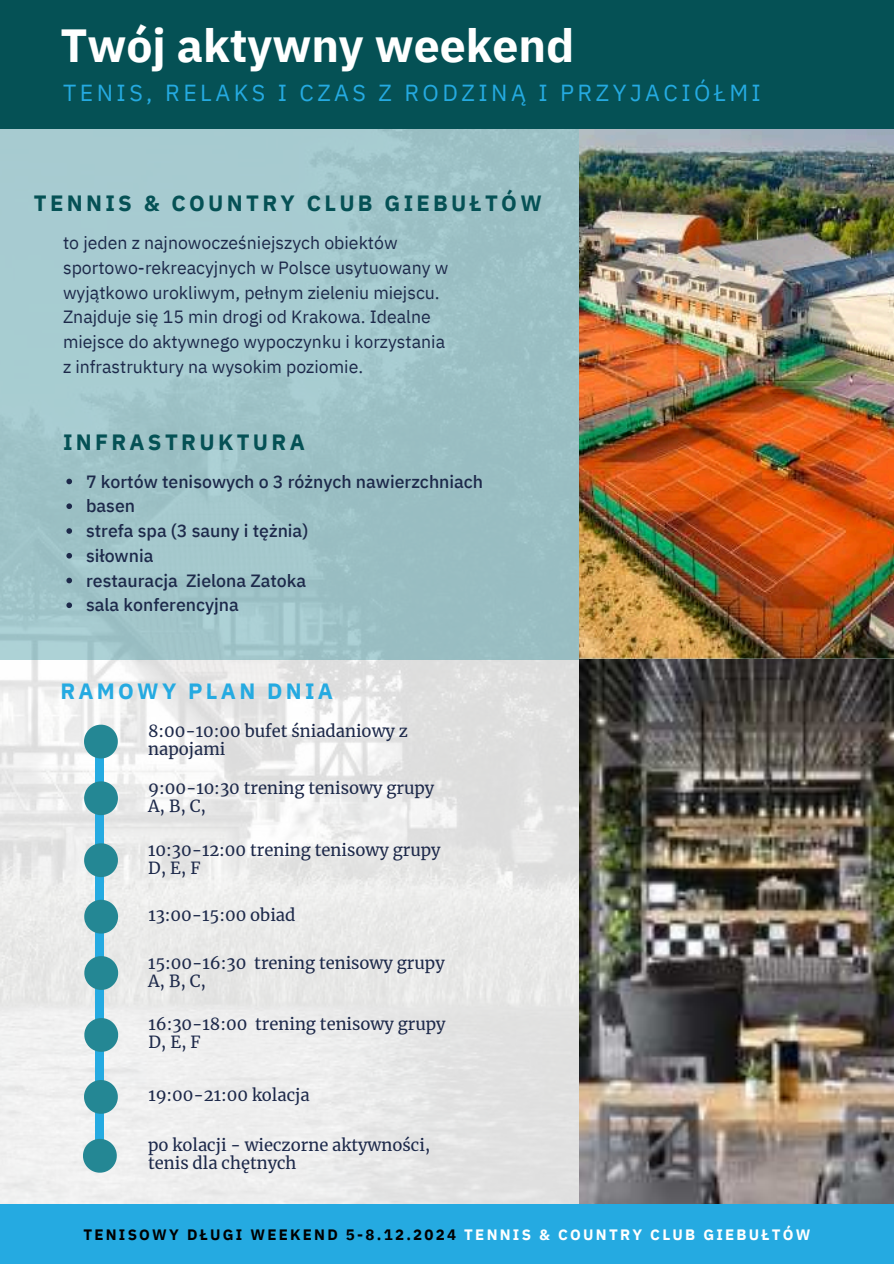
<style>
.page{position:relative;width:894px;height:1264px;background:#fff}
.page>*{position:absolute;margin:0;border:0;box-sizing:border-box;transform-origin:0 0}
.t1{font:700 46.35px "IBM Plex Sans";color:#fff}
.t2{font:23.1px "IBM Plex Sans";letter-spacing:.15em;color:#25aae1}
.t3{font:700 22.05px "IBM Plex Sans";letter-spacing:.15em;color:#055155}
.t4{font:700 22.05px "IBM Plex Sans";letter-spacing:.15em;color:#25aae1}
.t5{font:17.7px/24.8px "IBM Plex Sans";color:#1d294a}
.t6{font:500 17.7px/24.8px "IBM Plex Sans";color:#1d294a}
.t7{font:16.5px/18px "Merriweather";color:#1d294a}
.t8{font:700 15px "IBM Plex Sans";letter-spacing:.15em;color:#000}
.s1{color:#fff}
</style>
<div class="page">
<img style="left:0;top:659px;width:579px;height:545px">
<div style="left:0;top:129px;width:582px;height:530px;background:#a0c4c9"></div>
<img style="left:579px;top:129px;width:314px;height:1075px">
<div style="left:96px;top:746px;width:8px;height:406px;background:#25aae1"></div>
<svg style="left:84px;top:724px;width:34px;height:34px"></svg>
<svg style="left:84px;top:781px;width:34px;height:34px"></svg>
<svg style="left:84px;top:843px;width:34px;height:34px"></svg>
<svg style="left:84px;top:899px;width:34px;height:34px"></svg>
<svg style="left:84px;top:956px;width:34px;height:33px"></svg>
<svg style="left:84px;top:1018px;width:34px;height:33px"></svg>
<svg style="left:84px;top:1079px;width:34px;height:34px"></svg>
<svg style="left:83px;top:1138px;width:34px;height:34px"></svg>
<div style="left:0;top:0;width:893px;height:129px;background:#055155"></div>
<svg style="left:66px;top:478px;width:6px;height:6px"></svg>
<svg style="left:66px;top:503px;width:6px;height:6px"></svg>
<svg style="left:66px;top:528px;width:6px;height:6px"></svg>
<svg style="left:66px;top:553px;width:6px;height:5px"></svg>
<svg style="left:66px;top:577px;width:6px;height:6px"></svg>
<svg style="left:66px;top:602px;width:6px;height:6px"></svg>
<div style="left:0;top:1204px;width:893px;height:59px;background:#25aae1"></div>
<h1 class="t1" style="left:60px;top:8px;width:515px">Twój aktywny weekend</h1>
<h2 class="t2" style="left:63px;top:75px;width:699px">TENIS, RELAKS I CZAS Z RODZINĄ I PRZYJACIÓŁMI</h2>
<h3 class="t3" style="left:34px;top:186px;width:509px">TENNIS &amp; COUNTRY CLUB GIEBUŁTÓW</h3>
<p class="t5" style="left:63px;top:229px;width:387px">to jeden z najnowocześniejszych obiektów sportowo-rekreacyjnych w Polsce usytuowany w wyjątkowo urokliwym, pełnym zieleniu miejscu.<br>Znajduje się 15 min drogi od Krakowa. Idealne miejsce do aktywnego wypoczynku i korzystania z infrastruktury na wysokim poziomie.</p>
<h3 class="t3" style="left:63px;top:425px;width:243px">INFRASTRUKTURA</h3>
<p class="t6" style="left:86px;top:467px;width:398px">7 kortów tenisowych o 3 różnych nawierzchniach basen<br>strefa spa (3 sauny i tężnia)<br>siłownia<br>restauracja Zielona Zatoka<br>sala konferencyjna</p>
<h3 class="t4" style="left:60px;top:674px;width:274px">RAMOWY PLAN DNIA</h3>
<p class="t7" style="left:148px;top:721px;width:261px">8:00-10:00 bufet śniadaniowy z napojami</p>
<p class="t7" style="left:148px;top:778px;width:287px">9:00-10:30 trening tenisowy grupy<br>A, B, C,</p>
<p class="t7" style="left:148px;top:840px;width:294px">10:30-12:00 trening tenisowy grupy<br>D, E, F</p>
<p class="t7" style="left:148px;top:905px;width:148px">13:00-15:00 obiad</p>
<p class="t7" style="left:148px;top:953px;width:298px">15:00-16:30 trening tenisowy grupy<br>A, B, C,</p>
<p class="t7" style="left:148px;top:1014px;width:299px">16:30-18:00 trening tenisowy grupy<br>D, E, F</p>
<p class="t7" style="left:148px;top:1085px;width:163px">19:00-21:00 kolacja</p>
<p class="t7" style="left:148px;top:1135px;width:284px">po kolacji - wieczorne aktywności, tenis dla chętnych</p>
<p class="t8" style="left:83px;top:1222px;width:728px">TENISOWY DŁUGI WEEKEND 5-8.12.2024 <span class="s1">TENNIS &amp; COUNTRY CLUB GIEBUŁTÓW</span></p>
</div>
